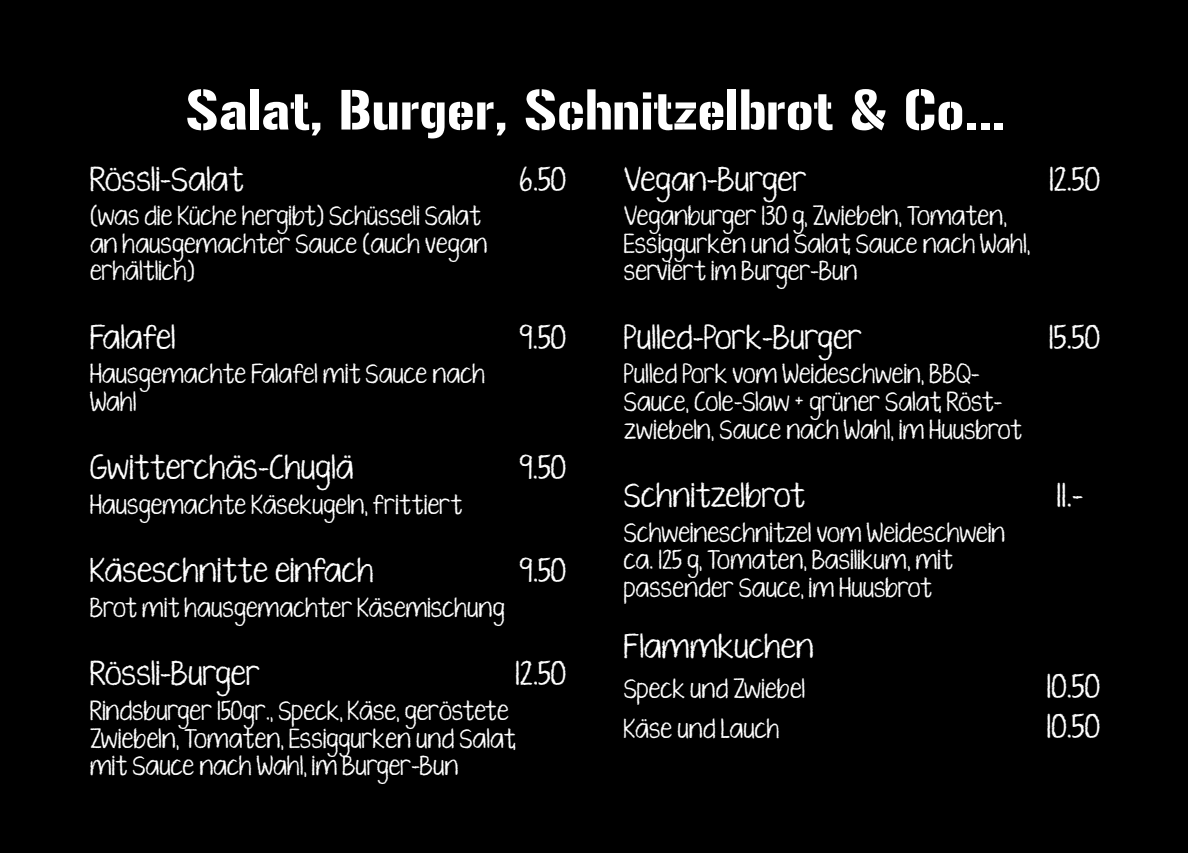
<style>
.page{position:relative;width:1188px;height:853px;background:#fff}
.page>*{position:absolute;margin:0;border:0;box-sizing:border-box;transform-origin:0 0}
.t1{font:50px "Gunplay";color:#fff}
.t2{font:25px "KG Ten Thousand Reasons Alt";color:#fff}
.t3{font:20px/27.5px "KG Ten Thousand Reasons Alt";color:#fff}
.t4{font:20px "KG Ten Thousand Reasons Alt";letter-spacing:.02em;color:#fff}
</style>
<div class="page">
<div style="left:0;top:0;width:1188px;height:852px;background:#000"></div>
<h1 class="t1" style="left:185px;top:89px;width:822px">Salat, Burger, Schnitzelbrot &amp; Co...</h1>
<p class="t2" style="left:90px;top:165px;width:155px">Rössli-Salat</p>
<p class="t2" style="left:519px;top:165px;width:48px">6.50</p>
<p class="t3" style="left:90px;top:206px;width:399px">(was die Küche hergibt) Schüsseli Salat an hausgemachter Sauce (auch vegan erhältlich)</p>
<p class="t2" style="left:624px;top:165px;width:184px">Vegan-Burger</p>
<p class="t2" style="left:1049px;top:165px;width:52px">12.50</p>
<p class="t3" style="left:624px;top:206px;width:408px">Veganburger 130 g, Zwiebeln, Tomaten,<br>Essiggurken und Salat, Sauce nach Wahl, serviert im Burger-Bun</p>
<p class="t2" style="left:624px;top:323px;width:239px">Pulled-Pork-Burger</p>
<p class="t2" style="left:1048px;top:323px;width:53px">15.50</p>
<p class="t3" style="left:624px;top:364px;width:399px">Pulled Pork vom Weideschwein, BBQ-<br>Sauce, Cole-Slaw + grüner Salat, Röst&shy;zwiebeln, Sauce nach Wahl, im Huusbrot</p>
<p class="t2" style="left:90px;top:323px;width:87px">Falafel</p>
<p class="t2" style="left:519px;top:323px;width:48px">9.50</p>
<p class="t3" style="left:90px;top:364px;width:396px">Hausgemachte Falafel mit Sauce nach<br>Wahl</p>
<p class="t2" style="left:90px;top:454px;width:265px">Gwitterchäs-Chuglä</p>
<p class="t2" style="left:519px;top:454px;width:48px">9.50</p>
<p class="t3" style="left:90px;top:494px;width:374px">Hausgemachte Käsekugeln, frittiert</p>
<p class="t2" style="left:90px;top:556px;width:285px">Käseschnitte einfach</p>
<p class="t2" style="left:519px;top:556px;width:48px">9.50</p>
<p class="t3" style="left:90px;top:597px;width:416px">Brot mit hausgemachter Käsemischung</p>
<p class="t2" style="left:90px;top:659px;width:171px">Rössli-Burger</p>
<p class="t2" style="left:515px;top:659px;width:52px">12.50</p>
<p class="t3" style="left:90px;top:700px;width:427px">Rindsburger 150gr., Speck, Käse, geröstete<br>Zwiebeln, Tomaten, Essiggurken und Salat, mit Sauce nach Wahl, im Burger-Bun</p>
<p class="t2" style="left:624px;top:481px;width:182px">Schnitzelbrot</p>
<p class="t2" style="left:1056px;top:481px;width:28px">11.–</p>
<p class="t3" style="left:624px;top:522px;width:382px">Schweineschnitzel vom Weideschwein ca. 125 g, Tomaten, Basilikum, mit passender Sauce, im Huusbrot</p>
<p class="t2" style="left:624px;top:632px;width:191px">Flammkuchen</p>
<p class="t4" style="left:624px;top:677px;width:183px">Speck und Zwiebel</p>
<p class="t2" style="left:1046px;top:672px;width:55px">10.50</p>
<p class="t3" style="left:624px;top:718px;width:157px">Käse und Lauch</p>
<p class="t2" style="left:1046px;top:712px;width:55px">10.50</p>
</div>
